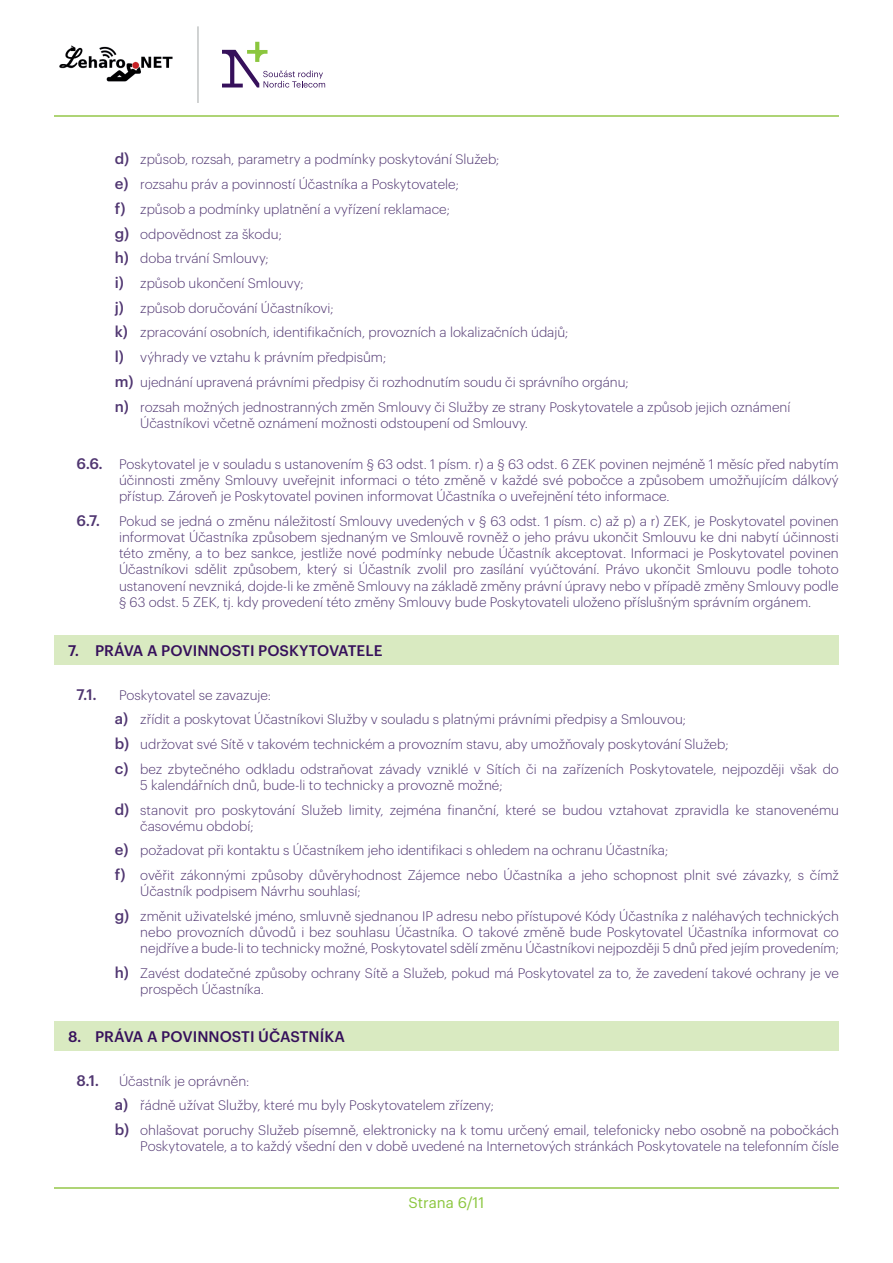
<style>
.page{position:relative;width:893px;height:1263px;background:#fff}
.page>*{position:absolute;margin:0;border:0;box-sizing:border-box;transform-origin:0 0}
.t1{font:500 15px "Graphik";letter-spacing:.005em;color:#36105b}
.t2{font:500 15px "Graphik";color:#503671}
.t3{font:15px "Graphik";color:#8bc63e}
.t4{font:300 13.5px/24.8px "Graphik";color:#503671}
.s1{font-weight:500;font-size:15px}
</style>
<div class="page">
<hr style="left:55px;top:115px;width:784px;height:2px;background:#aed475">
<hr style="left:54px;top:1187px;width:785px;height:1px;background:#aed475">
<hr style="left:198px;top:26px;width:1px;height:77px;background:#a4a7a7">
<svg style="left:222px;top:42px;width:103px;height:46px"></svg>
<img style="left:59px;top:45px;width:114px;height:37px">
<div style="left:54px;top:635px;width:785px;height:29px;background:#d9eac1"></div>
<div style="left:54px;top:1021px;width:785px;height:30px;background:#d9eac1"></div>
<p class="t4" style="left:115px;top:146px;width:677px"><span class="s1">d)</span> způsob, rozsah, parametry a podmínky poskytování Služeb;<br><span class="s1">e)</span> rozsahu práv a povinností Účastníka a Poskytovatele;<br><span class="s1">f)</span> způsob a podmínky uplatnění a vyřízení reklamace;<br><span class="s1">g)</span> odpovědnost za škodu;<br><span class="s1">h)</span> doba trvání Smlouvy;<br><span class="s1">i)</span> způsob ukončení Smlouvy;<br><span class="s1">j)</span> způsob doručování Účastníkovi;<br><span class="s1">k)</span> zpracování osobních, identifikačních, provozních a lokalizačních údajů;<br><span class="s1">l)</span> výhrady ve vztahu k právním předpisům;<br><span class="s1">m)</span> ujednání upravená právními předpisy či rozhodnutím soudu či správního orgánu;<br><span class="s1">n)</span> rozsah možných jednostranných změn Smlouvy či Služby ze strany Poskytovatele a způsob jejich oznámení</p>
<p class="t4" style="left:140px;top:409px;width:389px">Účastníkovi včetně oznámení možnosti odstoupení od Smlouvy.</p>
<p class="t4" style="left:119px;top:455px;width:721px;line-height:16.2px;text-align:justify;text-indent:-43px"><span class="s1">6.6.</span> Poskytovatel je v souladu s ustanovením § 63 odst. 1 písm. r) a § 63 odst. 6 ZEK povinen nejméně 1 měsíc před nabytím účinnosti změny Smlouvy uveřejnit informaci o této změně v každé své pobočce a způsobem umožňujícím dálkový přístup. Zároveň je Poskytovatel povinen informovat Účastníka o uveřejnění této informace.</p>
<p class="t2" style="left:77px;top:509px;width:25px">6.7.</p>
<p class="t4" style="left:119px;top:512px;width:721px;line-height:16.2px;text-align:justify">Pokud se jedná o změnu náležitostí Smlouvy uvedených v § 63 odst. 1 písm. c) až p) a r) ZEK, je Poskytovatel povinen informovat Účastníka způsobem sjednaným ve Smlouvě rovněž o jeho právu ukončit Smlouvu ke dni nabytí účinnosti této změny, a to bez sankce, jestliže nové podmínky nebude Účastník akceptovat. Informaci je Poskytovatel povinen Účastníkovi sdělit způsobem, který si Účastník zvolil pro zasílání vyúčtování. Právo ukončit Smlouvu podle tohoto ustanovení nevzniká, dojde-li ke změně Smlouvy na základě změny právní úpravy nebo v případě změny Smlouvy podle § 63 odst. 5 ZEK, tj. kdy provedení této změny Smlouvy bude Poskytovateli uloženo příslušným správním orgánem.</p>
<p class="t1" style="left:68px;top:639px;width:316px">7. PRÁVA A POVINNOSTI POSKYTOVATELE</p>
<p class="t2" style="left:77px;top:683px;width:22px">7.1.</p>
<p class="t4" style="left:115px;top:681px;width:726px;text-indent:4px">Poskytovatel se zavazuje:<br><span class="s1">a)</span> zřídit a poskytovat Účastníkovi Služby v souladu s platnými právními předpisy a Smlouvou;<br><span class="s1">b)</span> udržovat své Sítě v takovém technickém a provozním stavu, aby umožňovaly poskytování Služeb;<br><span class="s1">c)</span> bez zbytečného odkladu odstraňovat závady vzniklé v Sítích či na zařízeních Poskytovatele, nejpozději však do</p>
<p class="t4" style="left:115px;top:771px;width:726px;text-indent:26px">5 kalendářních dnů, bude-li to technicky a provozně možné;<br><span class="s1">d)</span> stanovit pro poskytování Služeb limity, zejména finanční, které se budou vztahovat zpravidla ke stanovenému</p>
<p class="t4" style="left:115px;top:812px;width:726px;text-indent:26px">časovému období;<br><span class="s1">e)</span> požadovat při kontaktu s Účastníkem jeho identifikaci s ohledem na ochranu Účastníka;<br><span class="s1">f)</span> ověřit zákonnými způsoby důvěryhodnost Zájemce nebo Účastníka a jeho schopnost plnit své závazky, s čímž</p>
<p class="t4" style="left:115px;top:878px;width:726px;text-indent:26px">Účastník podpisem Návrhu souhlasí;<br><span class="s1">g)</span> změnit uživatelské jméno, smluvně sjednanou IP adresu nebo přístupové Kódy Účastníka z naléhavých technických</p>
<p class="t4" style="left:140px;top:923px;width:700px;line-height:16.2px">nebo provozních důvodů i bez souhlasu Účastníka. O takové změně bude Poskytovatel Účastníka informovat co nejdříve a bude-li to technicky možné, Poskytovatel sdělí změnu Účastníkovi nejpozději 5 dnů před jejím provedením;</p>
<p class="t4" style="left:140px;top:964px;width:700px;line-height:16.2px;text-indent:-26px"><span class="s1">h)</span> Zavést dodatečné způsoby ochrany Sítě a Služeb, pokud má Poskytovatel za to, že zavedení takové ochrany je ve prospěch Účastníka.</p>
<p class="t1" style="left:68px;top:1025px;width:278px">8. PRÁVA A POVINNOSTI ÚČASTNÍKA</p>
<p class="t2" style="left:77px;top:1069px;width:24px">8.1.</p>
<p class="t4" style="left:115px;top:1067px;width:726px;text-indent:4px">Účastník je oprávněn:<br><span class="s1">a)</span> řádně užívat Služby, které mu byly Poskytovatelem zřízeny;<br><span class="s1">b)</span> ohlašovat poruchy Služeb písemně, elektronicky na k tomu určený email, telefonicky nebo osobně na pobočkách</p>
<p class="t4" style="left:140px;top:1133px;width:700px">Poskytovatele, a to každý všední den v době uvedené na Internetových stránkách Poskytovatele na telefonním čísle</p>
<p class="t3" style="left:408px;top:1191px;width:78px">Strana 6/11</p>
</div>
